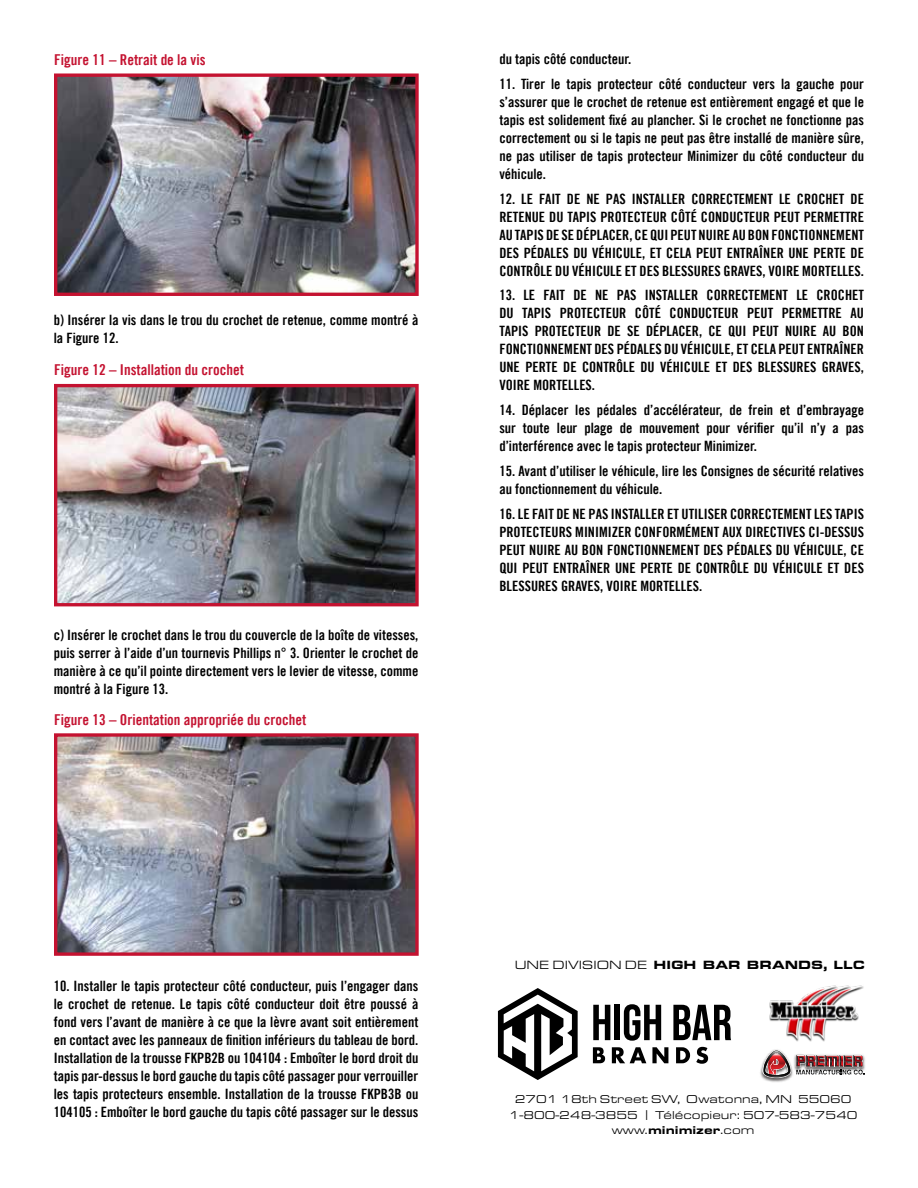
<style>
.page{position:relative;width:918px;height:1188px;background:#fff}
.page>*{position:absolute;margin:0;border:0;box-sizing:border-box;transform-origin:0 0}
.t1{font:15px "Trade Gothic LT Bold Cond Twenty";color:#c41230}
.t2{font:14.25px/18px "Trade Gothic LT Bold Cond Twenty";color:#000;text-align:justify}
.t3{font:900 12.45px "Eurostile Ext";color:#000}
.t4{font:11.7px/15.8px "Eurostile Ext";color:#000;text-align:center}
.s1{font-weight:400}
.s2{font-weight:900}
</style>
<div class="page">
<img style="left:58px;top:77px;width:357px;height:215px">
<div style="left:54px;top:73px;width:365px;height:223px;border:3px solid #c41230"></div>
<img style="left:58px;top:388px;width:357px;height:214px">
<div style="left:54px;top:384px;width:365px;height:222px;border:3px solid #c41230"></div>
<img style="left:58px;top:737px;width:357px;height:215px">
<div style="left:54px;top:733px;width:365px;height:223px;border:3px solid #c41230"></div>
<img style="left:760px;top:1049px;width:30px;height:33px">
<img style="left:864px;top:1057px;width:1px;height:13px">
<svg style="left:762px;top:1050px;width:102px;height:28px"></svg>
<img style="left:769px;top:985px;width:95px;height:57px">
<svg style="left:593px;top:1005px;width:17px;height:35px"></svg>
<div style="left:615px;top:1005px;width:5px;height:35px;background:#000"></div>
<svg style="left:624px;top:1004px;width:37px;height:37px"></svg>
<svg style="left:673px;top:1005px;width:58px;height:35px"></svg>
<svg style="left:593px;top:1047px;width:12px;height:16px"></svg>
<svg style="left:612px;top:1047px;width:34px;height:16px"></svg>
<svg style="left:652px;top:1047px;width:16px;height:16px"></svg>
<svg style="left:676px;top:1047px;width:14px;height:16px"></svg>
<svg style="left:696px;top:1047px;width:12px;height:17px"></svg>
<svg style="left:498px;top:988px;width:80px;height:92px"></svg>
<p class="t1" style="left:54px;top:50px;width:153px">Figure 11 – Retrait de la vis</p>
<p class="t2" style="left:54px;top:311px;width:366px">b) Insérer la vis dans le trou du crochet de retenue, comme montré à la Figure 12.</p>
<p class="t1" style="left:54px;top:361px;width:191px">Figure 12 – Installation du crochet</p>
<p class="t2" style="left:54px;top:626px;width:366px">c) Insérer le crochet dans le trou du couvercle de la boîte de vitesses, puis serrer à l’aide d’un tournevis Phillips n° 3. Orienter le crochet de manière à ce qu’il pointe directement vers le levier de vitesse, comme montré à la Figure 13.</p>
<p class="t1" style="left:54px;top:710px;width:254px">Figure 13 – Orientation appropriée du crochet</p>
<p class="t2" style="left:499px;top:50px;width:133px">du tapis côté conducteur.</p>
<p class="t2" style="left:499px;top:75px;width:366px">11. Tirer le tapis protecteur côté conducteur vers la gauche pour s’assurer que le crochet de retenue est entièrement engagé et que le tapis est solidement fixé au plancher. Si le crochet ne fonctionne pas correctement ou si le tapis ne peut pas être installé de manière sûre, ne pas utiliser de tapis protecteur Minimizer du côté conducteur du véhicule.</p>
<p class="t2" style="left:499px;top:190px;width:366px">12. LE FAIT DE NE PAS INSTALLER CORRECTEMENT LE CROCHET DE RETENUE DU TAPIS PROTECTEUR CÔTÉ CONDUCTEUR PEUT PERMETTRE AU TAPIS DE SE DÉPLACER, CE QUI PEUT NUIRE AU BON FONCTIONNEMENT DES PÉDALES DU VÉHICULE, ET CELA PEUT ENTRAÎNER UNE PERTE DE CONTRÔLE DU VÉHICULE ET DES BLESSURES GRAVES, VOIRE MORTELLES.</p>
<p class="t2" style="left:499px;top:286px;width:366px">13. LE FAIT DE NE PAS INSTALLER CORRECTEMENT LE CROCHET DU TAPIS PROTECTEUR CÔTÉ CONDUCTEUR PEUT PERMETTRE AU TAPIS PROTECTEUR DE SE DÉPLACER, CE QUI PEUT NUIRE AU BON FONCTIONNEMENT DES PÉDALES DU VÉHICULE, ET CELA PEUT ENTRAÎNER UNE PERTE DE CONTRÔLE DU VÉHICULE ET DES BLESSURES GRAVES, VOIRE MORTELLES.</p>
<p class="t2" style="left:499px;top:401px;width:366px">14. Déplacer les pédales d’accélérateur, de frein et d’embrayage sur toute leur plage de mouvement pour vérifier qu’il n’y a pas d’interférence avec le tapis protecteur Minimizer.</p>
<p class="t2" style="left:499px;top:462px;width:366px">15. Avant d’utiliser le véhicule, lire les Consignes de sécurité relatives au fonctionnement du véhicule.</p>
<p class="t2" style="left:499px;top:505px;width:366px">16. LE FAIT DE NE PAS INSTALLER ET UTILISER CORRECTEMENT LES TAPIS PROTECTEURS MINIMIZER CONFORMÉMENT AUX DIRECTIVES CI-DESSUS PEUT NUIRE AU BON FONCTIONNEMENT DES PÉDALES DU VÉHICULE, CE QUI PEUT ENTRAÎNER UNE PERTE DE CONTRÔLE DU VÉHICULE ET DES BLESSURES GRAVES, VOIRE MORTELLES.</p>
<p class="t2" style="left:54px;top:977px;width:366px">10. Installer le tapis protecteur côté conducteur, puis l’engager dans le crochet de retenue. Le tapis côté conducteur doit être poussé à fond vers l’avant de manière à ce que la lèvre avant soit entièrement en contact avec les panneaux de finition inférieurs du tableau de bord.<br>Installation de la trousse FKPB2B ou 104104 : Emboîter le bord droit du tapis par-dessus le bord gauche du tapis côté passager pour verrouiller les tapis protecteurs ensemble. Installation de la trousse FKPB3B ou 104105 : Emboîter le bord gauche du tapis côté passager sur le dessus</p>
<p class="t3" style="left:515px;top:955px;width:352px"><span class="s1">UNE DIVISION DE</span> HIGH BAR BRANDS, LLC</p>
<p class="t4" style="left:509px;top:1090px;width:350px">2701 18th Street SW, Owatonna, MN 55060<br>1-800-248-3855 | Télécopieur: 507-583-7540 www.<span class="s2">minimizer</span>.com</p>
</div>
